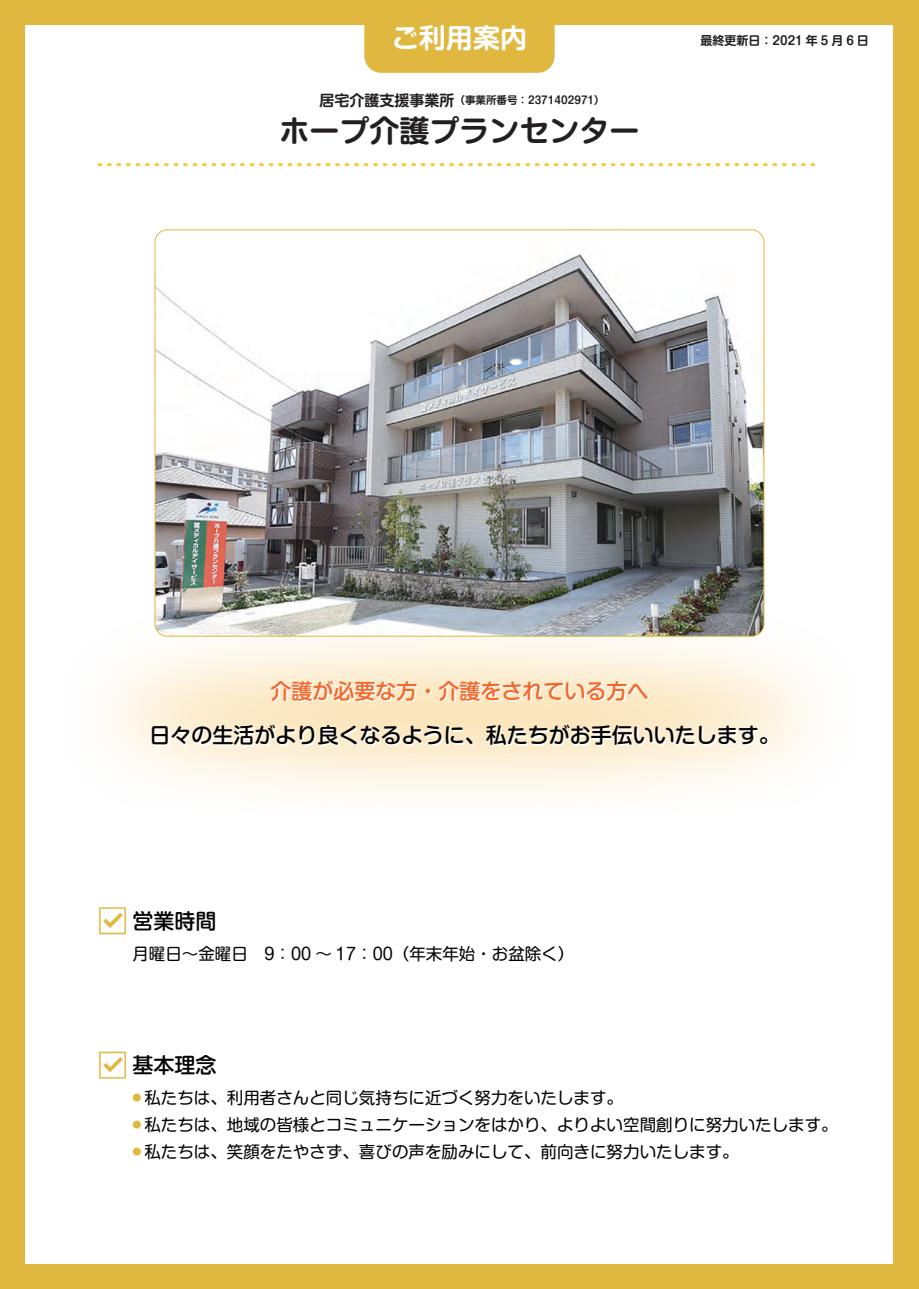
<style>
.page{position:relative;width:919px;height:1289px;background:#fff}
.page>*{position:absolute;margin:0;border:0;box-sizing:border-box;transform-origin:0 0}
.t1{font:700 30px "Shin M Go Pro De";color:#231f20}
.t2{font:700 27px "Shin M Go Pro De";color:#fff}
.t3{font:500 21px "Shin M Go Pro";color:#030303}
.t4{font:500 21px "Shin M Go Pro";color:#f2682d}
.t5{font:16.5px "Shin M Go Pro";color:#030303}
.t6{font:700 12px "Shin M Go Pro De";color:#231f20}
.t7{font:700 10.5px "Shin M Go Pro De";color:#231f20}
.s1{font-size:15px}
</style>
<div class="page">
<div style="left:0;top:0;width:918px;height:1288px;background:#e1b83f"></div>
<div style="left:26px;top:25px;width:867px;height:1238px;background:#fff"></div>
<div style="left:364px;top:25px;width:190px;height:48px;background:#e1b83f"></div>
<svg style="left:99px;top:163px;width:717px;height:3px"></svg>
<img style="left:110px;top:618px;width:702px;height:179px">
<svg style="left:99px;top:907px;width:27px;height:27px"></svg>
<svg style="left:99px;top:1051px;width:27px;height:27px"></svg>
<img style="left:155px;top:230px;width:608px;height:406px">
<h2 class="t2" style="left:392px;top:15px;width:136px">ご利用案内</h2>
<p class="t7" style="left:319px;top:91px;width:287px"><span class="s1">居宅介護支援事業所</span>（事業所番号：2371402971）</p>
<h1 class="t1" style="left:279px;top:107px;width:361px">ホープ介護プランセンター</h1>
<p class="t6" style="left:700px;top:30px;width:170px">最終更新日：2021 年 5 月 6 日</p>
<p class="t4" style="left:270px;top:673px;width:379px">介護が必要な方・介護をされている方へ</p>
<p class="t3" style="left:149px;top:718px;width:631px">日々の生活がより良くなるように、私たちがお手伝いいたします。</p>
<p class="t3" style="left:132px;top:903px;width:85px">営業時間</p>
<p class="t5" style="left:132px;top:940px;width:443px">月曜日～金曜日　9：00 ～ 17：00（年末年始・お盆除く）</p>
<p class="t3" style="left:132px;top:1047px;width:85px">基本理念</p>
<p class="t5" style="left:132px;top:1084px;width:492px"><sup>●</sup> 私たちは、利用者さんと同じ気持ちに近づく努力をいたします。</p>
<p class="t5" style="left:132px;top:1111px;width:706px"><sup>●</sup> 私たちは、地域の皆様とコミュニケーションをはかり、よりよい空間創りに努力いたします。</p>
<p class="t5" style="left:132px;top:1138px;width:607px"><sup>●</sup> 私たちは、笑顔をたやさず、喜びの声を励みにして、前向きに努力いたします。</p>
</div>
